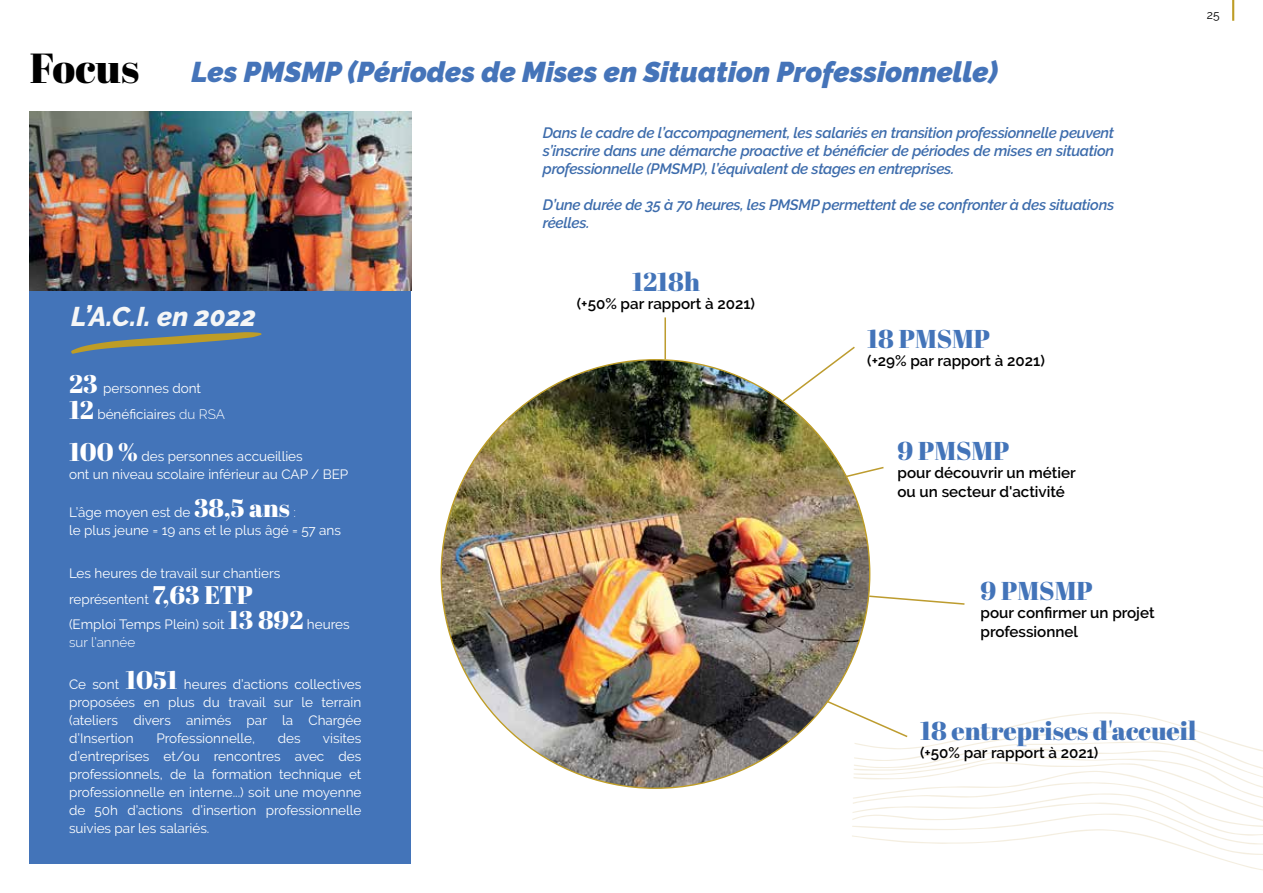
<style>
.page{position:relative;width:1263px;height:893px;background:#fff}
.page>*{position:absolute;margin:0;border:0;box-sizing:border-box;transform-origin:0 0}
.t1{font:42px "Abril Fatface";color:#000}
.t2{font:italic 900 28.5px "Raleway";color:#4574b9}
.t3{font:italic 800 27px "Raleway";color:#f5f6f6}
.t4{font:25.8px "Abril Fatface";color:#4374b9}
.t5{font:600 15.15px/18.1px "Raleway";color:#000}
.t6{font:italic 600 15px/18px "Raleway";letter-spacing:-.02em;color:#3d6cac;text-align:justify}
.t7{font:13.5px/18px "Raleway";color:#fff}
.t8{font:300 13.5px "Raleway";color:#fff}
.t9{font:12px "Raleway";color:#000101}
.s1{font-family:"Abril Fatface";font-size:25.5px}
.s2{font-weight:300}
</style>
<div class="page">
<hr style="left:1232px;top:0;width:2px;height:21px;background:#be9d26">
<div style="left:30px;top:290px;width:381px;height:573px;background:#4374b9"></div>
<img style="left:30px;top:112px;width:381px;height:179px">
<img style="left:441px;top:360px;width:429px;height:428px;border-radius:214px">
<hr style="left:664px;top:317px;width:2px;height:42px;background:#bd9c2f">
<svg style="left:781px;top:346px;width:74px;height:57px"></svg>
<svg style="left:844px;top:466px;width:40px;height:12px"></svg>
<svg style="left:868px;top:595px;width:97px;height:11px"></svg>
<svg style="left:825px;top:699px;width:438px;height:172px"></svg>
<svg style="left:71px;top:332px;width:191px;height:22px"></svg>
<h1 class="t1" style="left:30px;top:38px;width:111px">Focus</h1>
<h2 class="t2" style="left:191px;top:55px;width:808px">Les PMSMP (Périodes de Mises en Situation Professionnelle)</h2>
<p class="t6" style="left:543px;top:124px;width:573px">Dans le cadre de l’accompagnement, les salariés en transition professionnelle peuvent s’inscrire dans une démarche proactive et bénéficier de périodes de mises en situation professionnelle (PMSMP), l’équivalent de stages en entreprises.</p>
<p class="t6" style="left:543px;top:196px;width:573px">D’une durée de 35 à 70 heures, les PMSMP permettent de se confronter à des situations réelles.</p>
<p class="t9" style="left:1207px;top:8px;width:14px">25</p>
<h3 class="t3" style="left:71px;top:300px;width:186px">L’A.C.I. en 2022</h3>
<p class="t7" style="left:69px;top:376px;width:157px;line-height:25.5px"><span class="s1">23</span> personnes dont<br><span class="s1">12</span> bénéficiaires <span class="s2">du RSA</span></p>
<p class="t7" style="left:69px;top:447px;width:281px"><span class="s1">100 %</span> des personnes accueillies<br>ont un niveau scolaire inférieur au CAP / BEP</p>
<p class="t7" style="left:69px;top:504px;width:274px">L’âge moyen est de <span class="s1">38,5 ans</span> <span class="s2">:<br></span>le plus jeune = 19 ans et le plus âgé = 57 ans</p>
<p class="t7" style="left:69px;top:561px;width:282px;line-height:25.5px">Les heures de travail sur chantiers représentent <span class="s1">7,63 ETP<br></span>(Emploi Temps Plein) soit <span class="s1">13 892</span> heures</p>
<p class="t8" style="left:69px;top:635px;width:68px">sur l’année</p>
<p class="t7" style="left:69px;top:675px;width:294px;text-align:justify">Ce sont <span class="s1">1051</span> heures d’actions collectives proposées en plus du travail sur le terrain (ateliers divers animés par la Chargée d’Insertion</p>
<p class="t7" style="left:156px;top:729px;width:100px">Professionnelle,</p>
<p class="t7" style="left:278px;top:729px;width:24px">des</p>
<p class="t7" style="left:69px;top:729px;width:294px;text-align:justify;text-indent:254px">visites d’entreprises et/ou rencontres avec des professionnels, de la formation technique et professionnelle en interne...) soit une moyenne de 50h d’actions d’insertion professionnelle suivies par les salariés.</p>
<h3 class="t4" style="left:632px;top:264px;width:69px">1218h</h3>
<p class="t5" style="left:577px;top:295px;width:180px">(+50% par rapport à 2021)</p>
<h3 class="t4" style="left:867px;top:321px;width:124px">18 PMSMP</h3>
<p class="t5" style="left:867px;top:352px;width:179px">(+29% par rapport à 2021)</p>
<h3 class="t4" style="left:897px;top:433px;width:114px">9 PMSMP</h3>
<p class="t5" style="left:897px;top:464px;width:180px">pour découvrir un métier ou un secteur d'activité</p>
<h3 class="t4" style="left:980px;top:573px;width:114px">9 PMSMP</h3>
<p class="t5" style="left:980px;top:604px;width:175px">pour confirmer un projet professionnel</p>
<h3 class="t4" style="left:920px;top:712px;width:278px">18 entreprises d'accueil</h3>
<p class="t5" style="left:920px;top:743px;width:180px">(+50% par rapport à 2021)</p>
</div>
